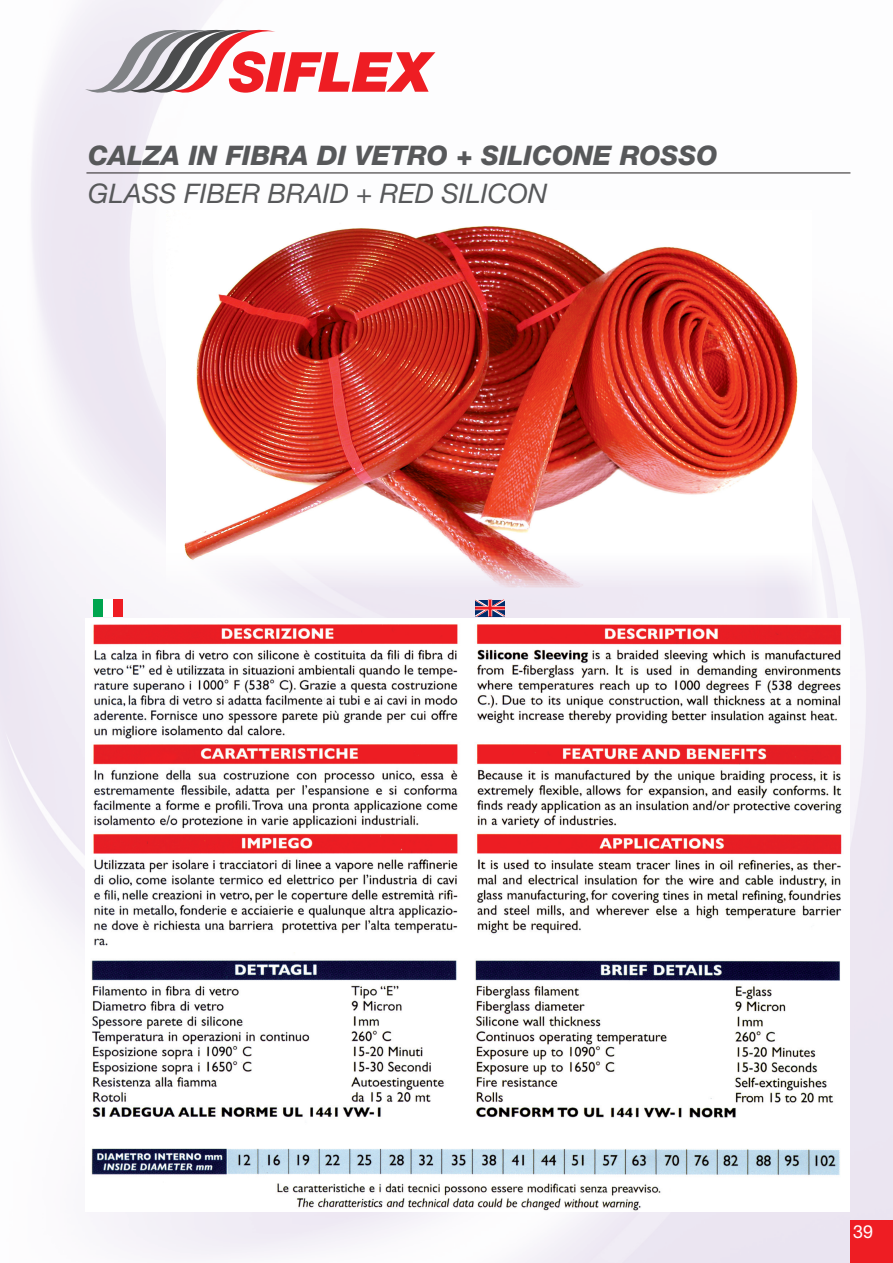
<style>
.page{position:relative;width:893px;height:1263px;background:#fff}
.page>*{position:absolute;margin:0;border:0;box-sizing:border-box;transform-origin:0 0}
.t1{font:italic 800 27px "Helvetica Neue";color:#57585a}
.t2{font:italic 27px "Helvetica Neue";color:#57585a}
.t3{font:18px "Helvetica Neue";color:#fff}
</style>
<div class="page">
<img style="left:0;top:0;width:893px;height:1263px">
<div style="left:850px;top:1220px;width:43px;height:43px;background:#ee1d23"></div>
<img style="left:166px;top:210px;width:646px;height:408px">
<svg style="left:475px;top:600px;width:30px;height:17px"></svg>
<div style="left:93px;top:600px;width:10px;height:17px;background:#00a54f"></div>
<div style="left:103px;top:600px;width:10px;height:17px;background:#fff"></div>
<div style="left:113px;top:600px;width:9px;height:17px;background:#ee1d23"></div>
<img style="left:86px;top:618px;width:763px;height:594px">
<hr style="left:86px;top:173px;width:764px;height:1px;background:#231f20">
<svg style="left:85px;top:25px;width:350px;height:69px"></svg>
<p class="t1" style="left:88px;top:140px;width:631px">CALZA IN FIBRA DI VETRO + SILICONE ROSSO</p>
<p class="t2" style="left:88px;top:177px;width:461px">GLASS FIBER BRAID + RED SILICON</p>
<p class="t3" style="left:853px;top:1220px;width:22px">39</p>
</div>
